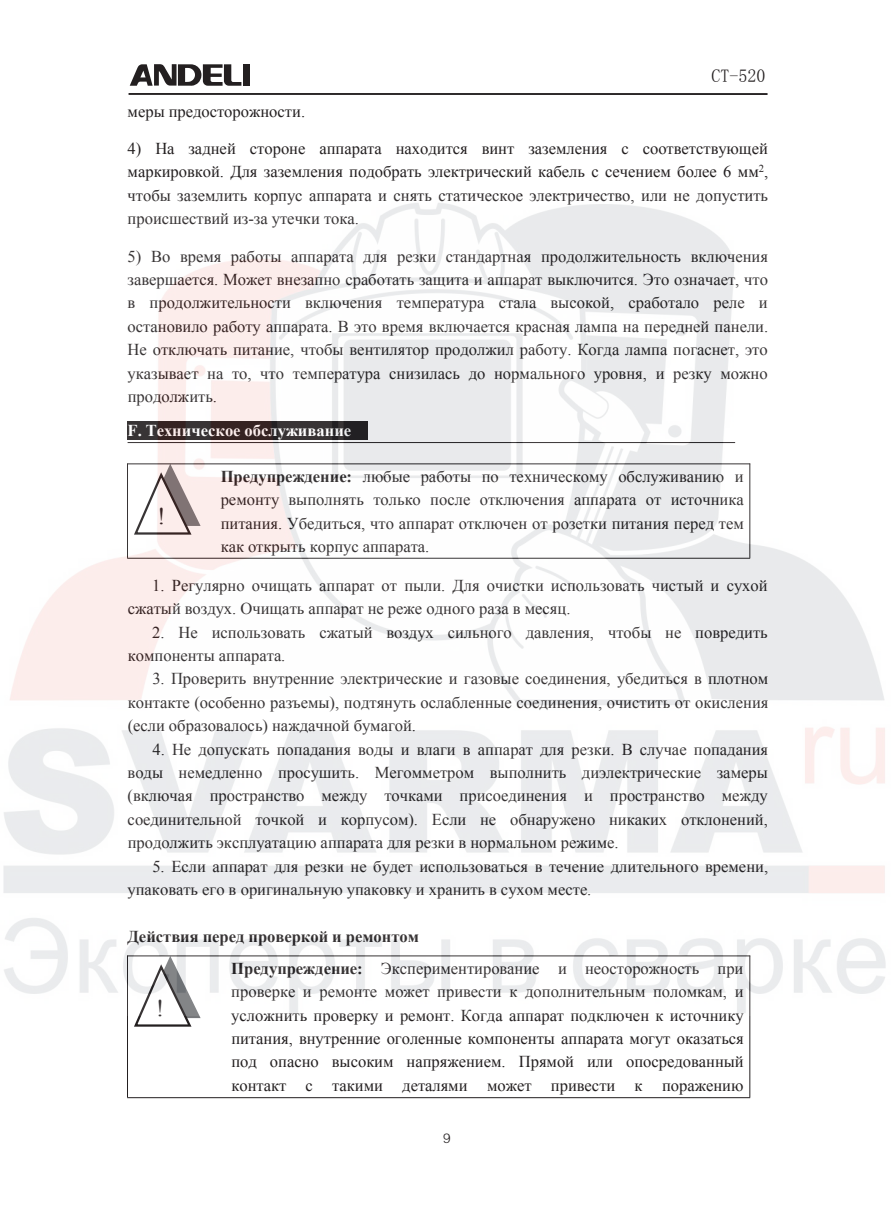
<style>
.page{position:relative;width:893px;height:1212px;background:#fff}
.page>*{position:absolute;margin:0;border:0;box-sizing:border-box;transform-origin:0 0}
.t1{font:23.85px "Times New Roman";color:#231f20}
.t2{font:18px "N Sim Sun";color:#231f20}
.t3{font:16.65px/23.4px "Times New Roman";color:#231f20;text-align:justify}
.t4{font:700 16.65px "Times New Roman";color:#231f20}
.t5{font:700 16.65px "Times New Roman";color:#fff}
.t6{font:13.5px "FZZDXJW GB1 0";color:#231f20}
.s1{font-weight:700}
</style>
<div class="page">
<svg style="left:134px;top:1016px;width:67px;height:11px"></svg>
<hr style="left:127px;top:1097px;width:623px;height:1px;background:#231f20">
<hr style="left:127px;top:955px;width:1px;height:142px;background:#231f20">
<hr style="left:749px;top:955px;width:1px;height:142px;background:#231f20">
<div style="left:243px;top:64px;width:7px;height:22px;background:#231f20"></div>
<svg style="left:130px;top:64px;width:111px;height:22px"></svg>
<hr style="left:129px;top:93px;width:638px;height:2px;background:#231f20">
<img style="left:3px;top:203px;width:883px;height:813px">
<p class="t2" style="left:711px;top:66px;width:55px">CT-520</p>
<p class="t3" style="left:128px;top:99px;width:179px">меры предосторожности.</p>
<p class="t3" style="left:128px;top:136px;width:642px">4) На задней стороне аппарата находится винт заземления с соответствующей маркировкой. Для заземления подобрать электрический кабель с сечением более 6 мм<sup>2</sup>, чтобы заземлить корпус аппарата и снять статическое электричество, или не допустить происшествий из-за утечки тока.</p>
<p class="t3" style="left:128px;top:244px;width:642px">5) Во время работы аппарата для резки стандартная продолжительность включения завершается. Может внезапно сработать защита и аппарат выключится. Это означает, что в продолжительности включения температура стала высокой, сработало реле и остановило работу аппарата. В это время включается красная лампа на передней панели.<br>Не отключать питание, чтобы вентилятор продолжил работу. Когда лампа погаснет, это указывает на то, что температура снизилась до нормального уровня, и резку можно продолжить.</p>
<p class="t5" style="left:128px;top:419px;width:225px">F. Техническое обслуживание</p>
<h1 class="t1" style="left:157px;top:500px;width:9px">!</h1>
<p class="t3" style="left:221px;top:464px;width:525px"><span class="s1">Предупреждение:</span> любые работы по техническому обслуживанию и ремонту выполнять только после отключения аппарата от источника питания. Убедиться, что аппарат отключен от розетки питания перед тем как открыть корпус аппарата.</p>
<p class="t3" style="left:128px;top:573px;width:641px;text-indent:25px">1. Регулярно очищать аппарат от пыли. Для очистки использовать чистый и сухой сжатый воздух. Очищать аппарат не реже одного раза в месяц.</p>
<p class="t3" style="left:128px;top:620px;width:642px;text-indent:25px">2. Не использовать сжатый воздух сильного давления, чтобы не повредить компоненты аппарата.</p>
<p class="t3" style="left:128px;top:667px;width:642px;text-indent:25px">3. Проверить внутренние электрические и газовые соединения, убедиться в плотном контакте (особенно разъемы), подтянуть ослабленные соединения, очистить от окисления (если образовалось) наждачной бумагой.</p>
<p class="t3" style="left:128px;top:737px;width:642px;text-indent:25px">4. Не допускать попадания воды и влаги в аппарат для резки. В случае попадания воды немедленно просушить. Мегомметром выполнить диэлектрические замеры (включая пространство между точками присоединения и пространство между соединительной точкой и корпусом). Если не обнаружено никаких отклонений, продолжить эксплуатацию аппарата для резки в нормальном режиме.</p>
<p class="t3" style="left:128px;top:854px;width:642px;text-indent:25px">5. Если аппарат для резки не будет использоваться в течение длительного времени, упаковать его в оригинальную упаковку и хранить в сухом месте.</p>
<p class="t4" style="left:128px;top:925px;width:293px">Действия перед проверкой и ремонтом</p>
<h1 class="t1" style="left:156px;top:992px;width:9px">!</h1>
<p class="t3" style="left:231px;top:956px;width:514px"><span class="s1">Предупреждение:</span> Экспериментирование и неосторожность при проверке и ремонте может привести к дополнительным поломкам, и усложнить проверку и ремонт. Когда аппарат подключен к источнику питания, внутренние оголенные компоненты аппарата могут оказаться под опасно высоким напряжением. Прямой или опосредованный контакт с такими деталями может привести к поражению</p>
<p class="t6" style="left:443px;top:1130px;width:9px">9</p>
</div>
